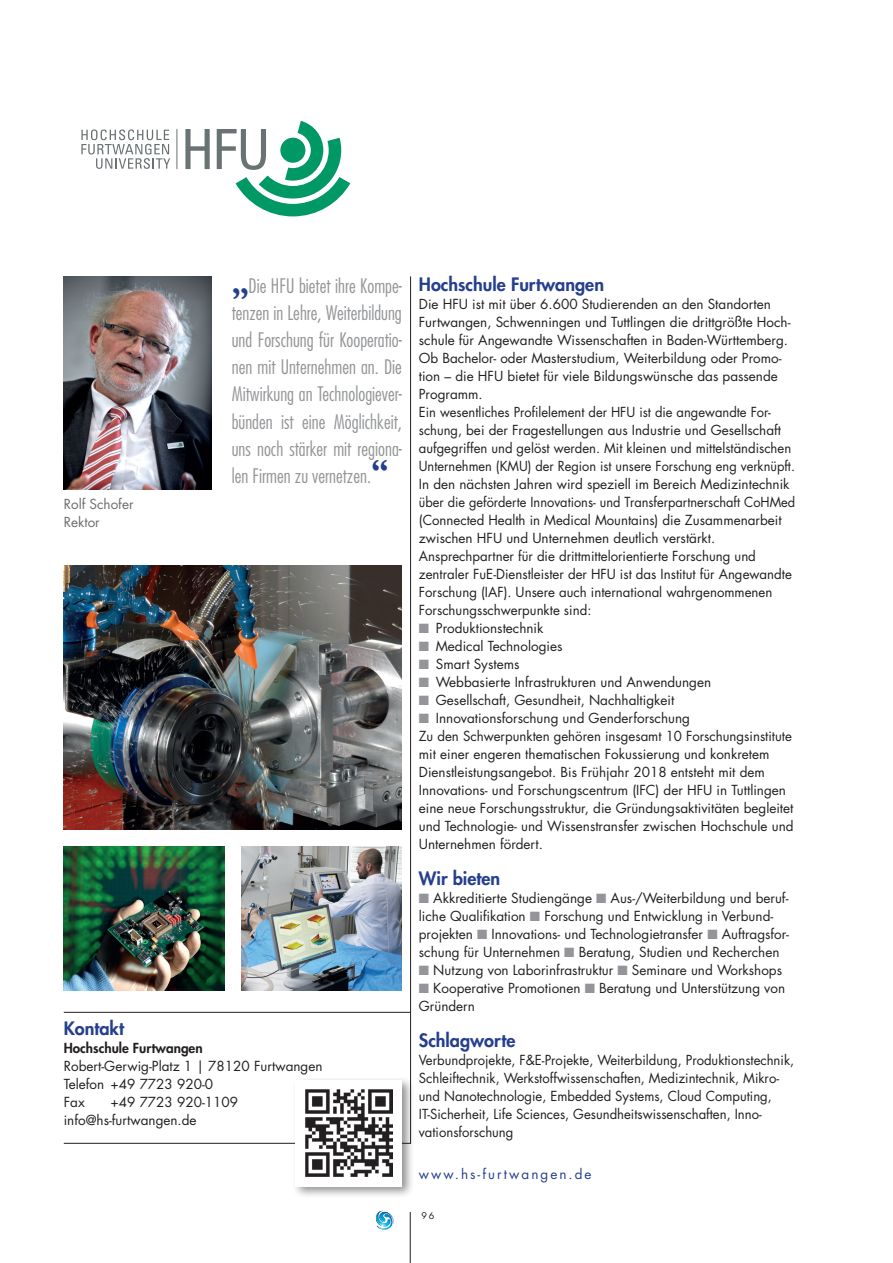
<style>
.page{position:relative;width:893px;height:1263px;background:#fff}
.page>*{position:absolute;margin:0;border:0;box-sizing:border-box;transform-origin:0 0}
.t1{font:300 condensed 19.5px/27px "Futura Std";color:#939598;text-align:justify}
.t2{font:800 18px "Futura Std";color:#253f8e}
.t3{font:13.5px/18px "Futura Std";color:#231f20}
.t4{font:13.5px "Futura Std";letter-spacing:.15em;color:#253f8e}
.t5{font:800 13.5px "Futura Std";color:#231f20}
.t6{font:13.5px/18px "Futura Std";color:#6c6d70}
.t7{font:9px "Futura Std";color:#231f20}
.s1{font-family:"Garamond";font-weight:700;font-stretch:normal;font-size:34.5px;color:#253f8e}
.s2{color:#939598}
</style>
<div class="page">
<hr style="left:410px;top:1212px;width:1px;height:51px;background:#231f20">
<svg style="left:376px;top:1211px;width:18px;height:19px"></svg>
<hr style="left:410px;top:276px;width:1px;height:868px;background:#231f20">
<hr style="left:64px;top:1012px;width:346px;height:1px;background:#231f20">
<hr style="left:64px;top:1143px;width:346px;height:1px;background:#231f20">
<div style="left:292px;top:1076px;width:122px;height:123px;background:#231f20;opacity:.5"></div>
<div style="left:296px;top:1080px;width:106px;height:106px;background:#fff"></div>
<img style="left:305px;top:1090px;width:87px;height:86px">
<img style="left:64px;top:276px;width:148px;height:213px">
<svg style="left:81px;top:129px;width:89px;height:40px"></svg>
<svg style="left:185px;top:129px;width:25px;height:40px"></svg>
<svg style="left:217px;top:121px;width:133px;height:95px"></svg>
<hr style="left:177px;top:129px;width:1px;height:40px;background:#697374">
<img style="left:64px;top:566px;width:338px;height:263px">
<img style="left:64px;top:846px;width:160px;height:145px">
<img style="left:241px;top:846px;width:161px;height:145px">
<p class="t6" style="left:64px;top:495px;width:71px">Rolf Schofer<br>Rektor</p>
<h1 class="t1" style="left:232px;top:273px;width:172px"><span class="s1">„</span>Die HFU bietet ihre Kompe&shy;tenzen in Lehre, Weiterbildung und Forschung für Kooperatio&shy;nen mit Unternehmen an. Die Mitwirkung an Technologiever&shy;bünden ist eine Möglichkeit, uns noch stärker mit regiona&shy;len Firmen zu vernetzen.<span class="s1">“</span></h1>
<h2 class="t2" style="left:64px;top:1017px;width:62px">Kontakt</h2>
<p class="t5" style="left:64px;top:1040px;width:140px">Hochschule Furtwangen</p>
<p class="t3" style="left:64px;top:1058px;width:260px">Robert-Gerwig-Platz 1 | 78120 Furtwangen<br>Telefon +49 7723 920-0<br>Fax</p>
<p class="t3" style="left:64px;top:1093px;width:176px;text-indent:47px">+49 7723 920-1109 info@hs-furtwangen.de</p>
<h2 class="t2" style="left:419px;top:273px;width:187px">Hochschule Furtwangen</h2>
<p class="t3" style="left:419px;top:295px;width:378px">Die HFU ist mit über 6.600 Studierenden an den Standorten Furtwangen, Schwenningen und Tuttlingen die drittgrößte Hoch&shy;schule für Angewandte Wissenschaften in Baden-Württemberg.<br>Ob Bachelor- oder Masterstudium, Weiterbildung oder Promo&shy;tion – die HFU bietet für viele Bildungswünsche das passende Programm.<br>Ein wesentliches Profilelement der HFU ist die angewandte For&shy;schung, bei der Fragestellungen aus Industrie und Gesellschaft aufgegriffen und gelöst werden. Mit kleinen und mittelständischen Unternehmen (KMU) der Region ist unsere Forschung eng verknüpft.<br>In den nächsten Jahren wird speziell im Bereich Medizintechnik über die geförderte Innovations- und Transferpartnerschaft CoHMed (Connected Health in Medical Mountains) die Zusammenarbeit zwischen HFU und Unternehmen deutlich verstärkt.<br>Ansprechpartner für die drittmittelorientierte Forschung und zentraler FuE-Dienstleister der HFU ist das Institut für Angewandte Forschung (IAF). Unsere auch international wahrgenommenen Forschungsschwerpunkte sind:</p>
<p class="t3" style="left:419px;top:619px;width:126px"><span class="s2">■</span> Produktionstechnik</p>
<p class="t3" style="left:419px;top:637px;width:145px"><span class="s2">■</span> Medical Technologies</p>
<p class="t3" style="left:419px;top:655px;width:102px"><span class="s2">■</span> Smart Systems</p>
<p class="t3" style="left:419px;top:673px;width:294px"><span class="s2">■</span> Webbasierte Infrastrukturen und Anwendungen</p>
<p class="t3" style="left:419px;top:691px;width:257px"><span class="s2">■</span> Gesellschaft, Gesundheit, Nachhaltigkeit</p>
<p class="t3" style="left:419px;top:709px;width:376px"><span class="s2">■</span> Innovationsforschung und Genderforschung<br>Zu den Schwerpunkten gehören insgesamt 10 Forschungsinstitute mit einer engeren thematischen Fokussierung und konkretem Dienstleistungsangebot. Bis Frühjahr 2018 entsteht mit dem Innovations- und Forschungscentrum (IFC) der HFU in Tuttlingen eine neue Forschungsstruktur, die Gründungsaktivitäten begleitet und Technologie- und Wissenstransfer zwischen Hochschule und Unternehmen fördert.</p>
<h2 class="t2" style="left:419px;top:867px;width:83px">Wir bieten</h2>
<p class="t3" style="left:419px;top:889px;width:372px"><span class="s2">■</span> Akkreditierte Studiengänge <span class="s2">■</span> Aus-/Weiterbildung und beruf&shy;liche Qualifikation <span class="s2">■</span> Forschung und Entwicklung in Verbund&shy;projekten <span class="s2">■</span> Innovations- und Technologietransfer <span class="s2">■</span> Auftragsfor&shy;schung für Unternehmen <span class="s2">■</span> Beratung, Studien und Recherchen</p>
<p class="t3" style="left:419px;top:961px;width:365px"><span class="s2">■</span> Nutzung von Laborinfrastruktur <span class="s2">■</span> Seminare und Workshops</p>
<p class="t3" style="left:419px;top:979px;width:368px"><span class="s2">■</span> Kooperative Promotionen <span class="s2">■</span> Beratung und Unterstützung von<br>Gründern</p>
<h2 class="t2" style="left:419px;top:1029px;width:98px">Schlagworte</h2>
<p class="t3" style="left:419px;top:1051px;width:377px">Verbundprojekte, F&amp;E-Projekte, Weiterbildung, Produktionstechnik, Schleiftechnik, Werkstoffwissenschaften, Medizintechnik, Mikro&shy;und Nanotechnologie, Embedded Systems, Cloud Computing, IT-Sicherheit, Life Sciences, Gesundheitswissenschaften, Inno&shy;vationsforschung</p>
<p class="t4" style="left:419px;top:1165px;width:174px">www.hs-furtwangen.de</p>
<p class="t7" style="left:422px;top:1210px;width:14px">96</p>
</div>
